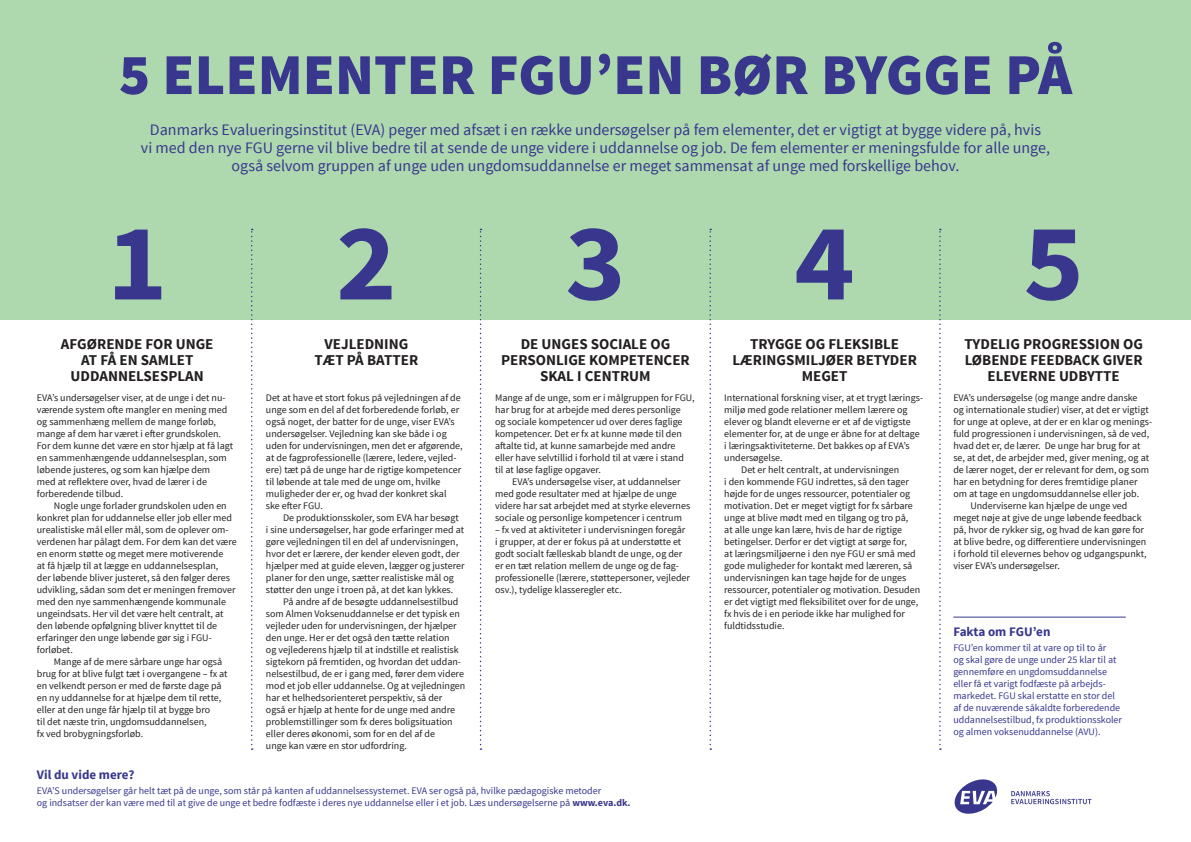
<style>
.page{position:relative;width:1191px;height:842px;background:#fff}
.page>*{position:absolute;margin:0;border:0;box-sizing:border-box;transform-origin:0 0}
.t1{font:700 110px "Source Sans Pro";color:#38378d;scale:1.04 1}
.t2{font:900 58px "Source Sans Pro";color:#38378d}
.t3{font:16px/18px "Source Sans Pro";color:#38378d;text-align:center}
.t4{font:700 15px/16px "Source Sans Pro";color:#231f20;text-align:center}
.t5{font:700 13px "Source Sans Pro";color:#38378d}
.t6{font:10px/12px "Source Sans Pro";color:#231f20}
.t7{font:10px/12px "Source Sans Pro";color:#38378d}
.s1{font-weight:700}
</style>
<div class="page">
<div style="left:0;top:0;width:1191px;height:320px;background:#aed9ae"></div>
<svg style="left:251px;top:229px;width:2px;height:521px"></svg>
<svg style="left:480px;top:229px;width:1px;height:521px"></svg>
<svg style="left:709px;top:229px;width:2px;height:521px"></svg>
<svg style="left:939px;top:229px;width:2px;height:521px"></svg>
<svg style="left:954px;top:779px;width:43px;height:35px"></svg>
<svg style="left:1011px;top:791px;width:80px;height:13px"></svg>
<hr style="left:953px;top:617px;width:172px;height:1px;background:#38378d">
<h2 class="t2" style="left:119px;top:37px;width:954px">5 ELEMENTER FGU’EN BØR BYGGE PÅ</h2>
<p class="t3" style="left:141px;top:121px;width:910px">Danmarks Evalueringsinstitut (EVA) peger med afsæt i en række undersøgelser på fem elementer, det er vigtigt at bygge videre på, hvis<br>vi med den nye FGU gerne vil blive bedre til at sende de unge videre i uddannelse og job. De fem elementer er meningsfulde for alle unge, også selvom gruppen af unge uden ungdomsuddannelse er meget sammensat af unge med forskellige behov.</p>
<h1 class="t1" style="left:107px;top:192px;width:60px">1</h1>
<h1 class="t1" style="left:336px;top:192px;width:60px">2</h1>
<h1 class="t1" style="left:565px;top:192px;width:60px">3</h1>
<h1 class="t1" style="left:794px;top:192px;width:60px">4</h1>
<h1 class="t1" style="left:1023px;top:192px;width:60px">5</h1>
<h3 class="t4" style="left:61px;top:336px;width:154px">AFGØRENDE FOR UNGE<br>AT FÅ EN SAMLET<br>UDDANNELSESPLAN</h3>
<p class="t6" style="left:37px;top:392px;width:198px">EVA’s undersøgelser viser, at de unge i det nu&shy;værende system ofte mangler en mening med og sammenhæng mellem de mange forløb, mange af dem har været i efter grundskolen.<br>For dem kunne det være en stor hjælp at få lagt en sammenhængende uddannelsesplan, som løbende justeres, og som kan hjælpe dem<br>med at reflektere over, hvad de lærer i de forberedende tilbud.</p>
<p class="t6" style="left:37px;top:500px;width:201px;text-indent:17px">Nogle unge forlader grundskolen uden en konkret plan for uddannelse eller job eller med urealistiske mål eller mål, som de oplever om&shy;verdenen har pålagt dem. For dem kan det være en enorm støtte og meget mere motiverende<br>at få hjælp til at lægge en uddannelsesplan,<br>der løbende bliver justeret, så den følger deres udvikling, sådan som det er meningen fremover med den nye sammenhængende kommunale ungeindsats. Her vil det være helt centralt, at den løbende opfølgning bliver knyttet til de erfaringer den unge løbende gør sig i FGU&shy;forløbet.</p>
<p class="t6" style="left:37px;top:656px;width:192px;text-indent:17px">Mange af de mere sårbare unge har også brug for at blive fulgt tæt i overgangene – fx at en velkendt person er med de første dage på en ny uddannelse for at hjælpe dem til rette, eller at den unge får hjælp til at bygge bro<br>til det næste trin, ungdomsuddannelsen,<br>fx ved brobygningsforløb.</p>
<h3 class="t4" style="left:314px;top:336px;width:105px">VEJLEDNING<br>TÆT PÅ BATTER</h3>
<p class="t6" style="left:266px;top:392px;width:198px">Det at have et stort fokus på vejledningen af de unge som en del af det forberedende forløb, er også noget, der batter for de unge, viser EVA’s undersøgelser. Vejledning kan ske både i og uden for undervisningen, men det er afgørende, at de fagprofessionelle (lærere, ledere, vejled&shy;ere) tæt på de unge har de rigtige kompetencer til løbende at tale med de unge om, hvilke muligheder der er, og hvad der konkret skal ske efter FGU.</p>
<p class="t6" style="left:266px;top:512px;width:200px;text-indent:17px">De produktionsskoler, som EVA har besøgt<br>i sine undersøgelser, har gode erfaringer med at gøre vejledningen til en del af undervisningen, hvor det er lærere, der kender eleven godt, der hjælper med at guide eleven, lægger og justerer planer for den unge, sætter realistiske mål og støtter den unge i troen på, at det kan lykkes.</p>
<p class="t6" style="left:266px;top:596px;width:201px;text-indent:17px">På andre af de besøgte uddannelsestilbud som Almen Voksenuddannelse er det typisk en vejleder uden for undervisningen, der hjælper den unge. Her er det også den tætte relation<br>og vejlederens hjælp til at indstille et realistisk sigtekorn på fremtiden, og hvordan det uddan&shy;nelsestilbud, de er i gang med, fører dem videre mod et job eller uddannelse. Og at vejledningen har et helhedsorienteret perspektiv, så der<br>også er hjælp at hente for de unge med andre problemstillinger som fx deres boligsituation eller deres økonomi, som for en del af de<br>unge kan være en stor udfordring.</p>
<h3 class="t4" style="left:501px;top:336px;width:190px">DE UNGES SOCIALE OG<br>PERSONLIGE KOMPETENCER<br>SKAL I CENTRUM</h3>
<p class="t6" style="left:495px;top:392px;width:201px">Mange af de unge, som er i målgruppen for FGU, har brug for at arbejde med deres personlige<br>og sociale kompetencer ud over deres faglige kompetencer. Det er fx at kunne møde til den aftalte tid, at kunne samarbejde med andre eller have selvtillid i forhold til at være i stand til at løse faglige opgaver.</p>
<p class="t6" style="left:495px;top:476px;width:197px;text-indent:17px">EVA’s undersøgelse viser, at uddannelser med gode resultater med at hjælpe de unge videre har sat arbejdet med at styrke elevernes sociale og personlige kompetencer i centrum</p>
<p class="t6" style="left:495px;top:524px;width:196px">– fx ved at aktiviteter i undervisningen foregår i grupper, at der er fokus på at understøtte et godt socialt fælleskab blandt de unge, og der er en tæt relation mellem de unge og de fag&shy;professionelle (lærere, støttepersoner, vejleder osv.), tydelige klasseregler etc.</p>
<h3 class="t5" style="left:37px;top:766px;width:99px">Vil du vide mere?</h3>
<p class="t7" style="left:37px;top:785px;width:595px">EVA’S undersøgelser går helt tæt på de unge, som står på kanten af uddannelsessystemet. EVA ser også på, hvilke pædagogiske metoder<br>og indsatser der kan være med til at give de unge et bedre fodfæste i deres nye uddannelse eller i et job. Læs undersøgelserne på <span class="s1">www.eva.dk.</span></p>
<h3 class="t4" style="left:732px;top:336px;width:186px">TRYGGE OG FLEKSIBLE<br>LÆRINGSMILJØER BETYDER<br>MEGET</h3>
<p class="t6" style="left:724px;top:392px;width:200px">International forskning viser, at et trygt lærings-</p>
<p class="t6" style="left:724px;top:404px;width:185px">miljø med gode relationer mellem lærere og</p>
<p class="t6" style="left:724px;top:416px;width:188px">elever og blandt eleverne er et af de vigtigste</p>
<p class="t6" style="left:724px;top:428px;width:197px">elementer for, at de unge er åbne for at deltage</p>
<p class="t6" style="left:724px;top:440px;width:187px">i læringsaktiviteterne. Det bakkes op af EVA’s</p>
<p class="t6" style="left:724px;top:452px;width:60px">undersøgelse.</p>
<p class="t6" style="left:741px;top:464px;width:159px">Det er helt centralt, at undervisningen</p>
<p class="t6" style="left:724px;top:476px;width:186px">i den kommende FGU indrettes, så den tager</p>
<p class="t6" style="left:724px;top:488px;width:187px">højde for de unges ressourcer, potentialer og</p>
<p class="t6" style="left:724px;top:500px;width:190px">motivation. Det er meget vigtigt for fx sårbare</p>
<p class="t6" style="left:724px;top:512px;width:186px">unge at blive mødt med en tilgang og tro på,</p>
<p class="t6" style="left:724px;top:524px;width:179px">at alle unge kan lære, hvis de har de rigtige</p>
<p class="t6" style="left:724px;top:536px;width:184px">betingelser. Derfor er det vigtigt at sørge for,</p>
<p class="t6" style="left:724px;top:548px;width:193px">at læringsmiljøerne i den nye FGU er små med</p>
<p class="t6" style="left:724px;top:560px;width:190px">gode muligheder for kontakt med læreren, så</p>
<p class="t6" style="left:724px;top:572px;width:183px">undervisningen kan tage højde for de unges</p>
<p class="t6" style="left:724px;top:584px;width:197px">ressourcer, potentialer og motivation. Desuden</p>
<p class="t6" style="left:724px;top:596px;width:196px">er det vigtigt med fleksibilitet over for de unge,</p>
<p class="t6" style="left:724px;top:608px;width:182px">fx hvis de i en periode ikke har mulighed for</p>
<p class="t6" style="left:724px;top:620px;width:62px">fuldtidsstudie.</p>
<h3 class="t4" style="left:964px;top:336px;width:180px">TYDELIG PROGRESSION OG<br>LØBENDE FEEDBACK GIVER<br>ELEVERNE UDBYTTE</h3>
<p class="t6" style="left:953px;top:392px;width:186px">EVA’s undersøgelse (og mange andre danske</p>
<p class="t6" style="left:953px;top:404px;width:197px">og internationale studier) viser, at det er vigtigt</p>
<p class="t6" style="left:953px;top:416px;width:200px">for unge at opleve, at der er en klar og menings-</p>
<p class="t6" style="left:953px;top:428px;width:197px">fuld progressionen i undervisningen, så de ved,</p>
<p class="t6" style="left:953px;top:440px;width:189px">hvad det er, de lærer. De unge har brug for at</p>
<p class="t6" style="left:953px;top:452px;width:197px">se, at det, de arbejder med, giver mening, og at</p>
<p class="t6" style="left:953px;top:464px;width:197px">de lærer noget, der er relevant for dem, og som</p>
<p class="t6" style="left:953px;top:476px;width:186px">har en betydning for deres fremtidige planer</p>
<p class="t6" style="left:953px;top:488px;width:187px">om at tage en ungdomsuddannelse eller job.</p>
<p class="t6" style="left:970px;top:500px;width:159px">Underviserne kan hjælpe de unge ved</p>
<p class="t6" style="left:953px;top:512px;width:190px">meget nøje at give de unge løbende feedback</p>
<p class="t6" style="left:953px;top:524px;width:192px">på, hvor de rykker sig, og hvad de kan gøre for</p>
<p class="t6" style="left:953px;top:536px;width:194px">at blive bedre, og differentiere undervisningen</p>
<p class="t6" style="left:953px;top:548px;width:195px">i forhold til elevernes behov og udgangspunkt,</p>
<p class="t6" style="left:953px;top:560px;width:108px">viser EVA’s undersøgelser.</p>
<h3 class="t5" style="left:953px;top:623px;width:99px">Fakta om FGU’en</h3>
<p class="t7" style="left:953px;top:642px;width:170px">FGU’en kommer til at vare op til to år<br>og skal gøre de unge under 25 klar til at gennemføre en ungdomsuddannelse eller få et varigt fodfæste på arbejds&shy;markedet. FGU skal erstatte en stor del af de nuværende såkaldte forberedende uddannelsestilbud, fx produktionsskoler og almen voksenuddannelse (AVU).</p>
</div>
